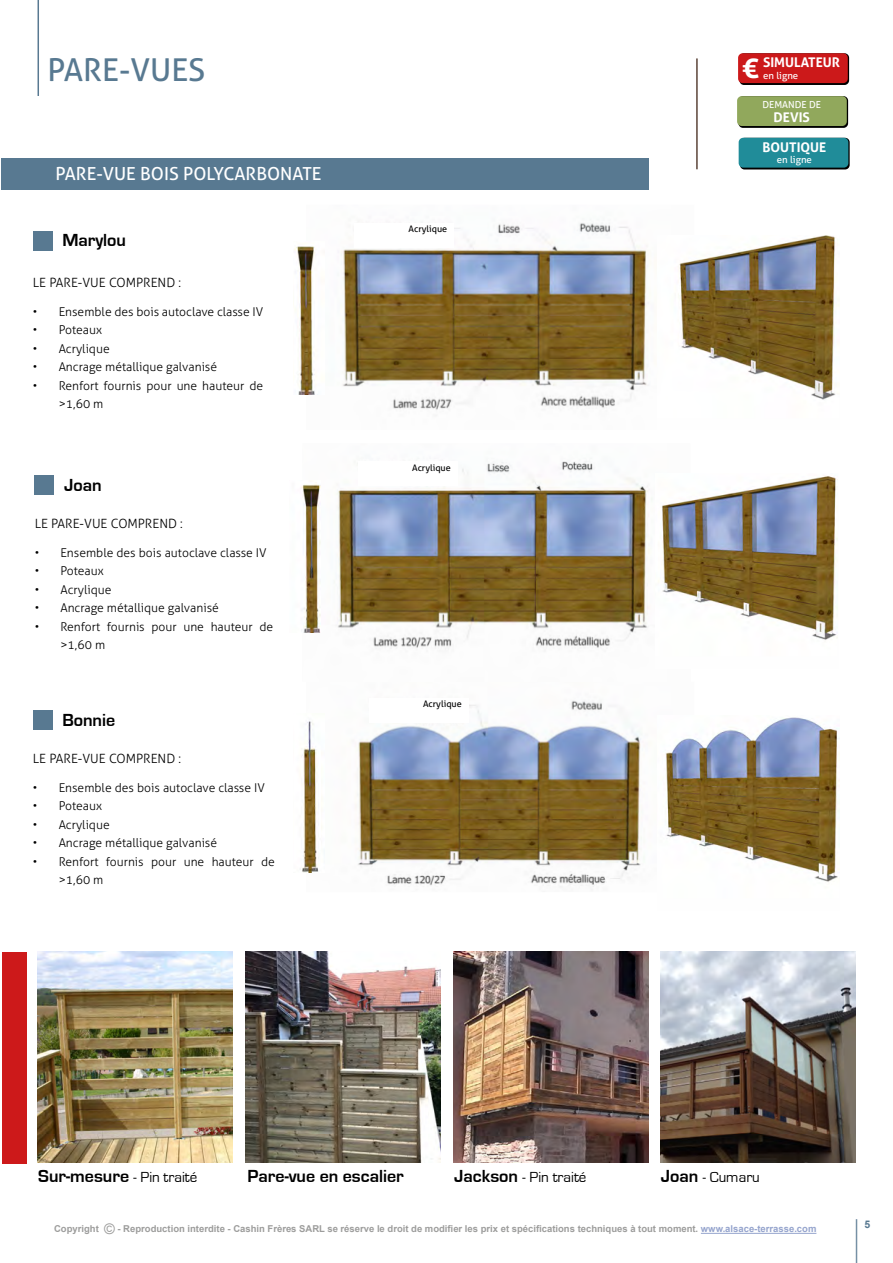
<style>
.page{position:relative;width:893px;height:1263px;background:#fff}
.page>*{position:absolute;margin:0;border:0;box-sizing:border-box;transform-origin:0 0}
.t1{font:31.5px "Aller";color:#587991}
.t2{font:700 27.3px "Aller";color:#fff}
.t3{font:700 18px "Eurostile";color:#000}
.t4{font:18px "Aller";color:#fff}
.t5{font:15px "Eurostile";color:#000}
.t6{font:700 13.35px "Aller";color:#fff}
.t7{font:300 12.75px "Aller";color:#000}
.t8{font:300 12.15px/18.6px "Aller";color:#000}
.t9{font:700 10.5px "Arial";color:#587991}
.t10{font:9.6px "Aller";color:#fff}
.t11{font:700 9.45px "Arial";color:#9d9d9c}
.t12{font:9px "Aller";color:#000}
.s1{font-weight:400;font-size:15px}
.s2{font-weight:700;font-size:18px}
.s3{font-weight:400;font-size:14.55px}
.s4{color:#95a4cd}
</style>
<div class="page">
<hr style="left:856px;top:1219px;width:1px;height:44px;background:#7690a5">
<hr style="left:701px;top:1233px;width:115px;height:1px;background:#95a4cd">
<div style="left:2px;top:158px;width:647px;height:31px;background:#587991"></div>
<hr style="left:38px;top:0;width:1px;height:96px;background:#587991">
<hr style="left:696px;top:58px;width:2px;height:111px;background:#5a4338">
<div style="left:33px;top:710px;width:19px;height:20px;background:#587991"></div>
<img style="left:306px;top:700px;width:336px;height:190px">
<img style="left:300px;top:713px;width:25px;height:159px">
<img style="left:665px;top:717px;width:175px;height:165px">
<div style="left:369px;top:698px;width:99px;height:24px;background:#fff"></div>
<div style="left:33px;top:231px;width:19px;height:19px;background:#587991"></div>
<img style="left:306px;top:223px;width:341px;height:187px">
<img style="left:294px;top:242px;width:31px;height:152px">
<img style="left:678px;top:235px;width:158px;height:165px">
<div style="left:354px;top:223px;width:100px;height:24px;background:#fff"></div>
<div style="left:35px;top:475px;width:19px;height:20px;background:#587991"></div>
<img style="left:320px;top:461px;width:332px;height:190px">
<img style="left:301px;top:482px;width:19px;height:151px">
<img style="left:658px;top:476px;width:180px;height:164px">
<div style="left:358px;top:461px;width:100px;height:25px;background:#fff"></div>
<img style="left:245px;top:951px;width:195px;height:211px">
<img style="left:661px;top:951px;width:195px;height:211px">
<div style="left:3px;top:952px;width:24px;height:211px;background:#cd191a"></div>
<img style="left:38px;top:951px;width:194px;height:211px">
<img style="left:453px;top:951px;width:195px;height:211px">
<svg style="left:739px;top:53px;width:110px;height:32px"></svg>
<div style="left:738px;top:53px;width:110px;height:30px;background:#cc191a;border-radius:5px"></div>
<svg style="left:740px;top:138px;width:110px;height:31px"></svg>
<div style="left:739px;top:138px;width:109px;height:30px;background:#208c99;border-radius:5px"></div>
<div style="left:738px;top:96px;width:110px;height:32px;background:#000;border-radius:5px"></div>
<div style="left:737px;top:96px;width:110px;height:30px;background:#91a85c;border-radius:5px"></div>
<h1 class="t1" style="left:48px;top:51px;width:159px">PARE-VUES</h1>
<h3 class="t4" style="left:56px;top:163px;width:267px">PARE-VUE BOIS POLYCARBONATE</h3>
<h3 class="t3" style="left:62px;top:231px;width:65px">Marylou</h3>
<p class="t7" style="left:33px;top:275px;width:150px">LE PARE-VUE COMPREND :</p>
<p class="t8" style="left:33px;top:302px;width:232px">• Ensemble des bois autoclave classe IV</p>
<p class="t8" style="left:33px;top:321px;width:71px">• Poteaux</p>
<p class="t8" style="left:33px;top:339px;width:78px">• Acrylique</p>
<p class="t8" style="left:33px;top:358px;width:186px">• Ancrage métallique galvanisé</p>
<p class="t8" style="left:59px;top:376px;width:206px;text-indent:-26px">• Renfort fournis pour une hauteur de &gt;1,60 m</p>
<h3 class="t3" style="left:64px;top:475px;width:39px">Joan</h3>
<p class="t7" style="left:35px;top:516px;width:150px">LE PARE-VUE COMPREND :</p>
<p class="t8" style="left:35px;top:543px;width:233px">• Ensemble des bois autoclave classe IV</p>
<p class="t8" style="left:35px;top:562px;width:71px">• Poteaux</p>
<p class="t8" style="left:35px;top:580px;width:78px">• Acrylique</p>
<p class="t8" style="left:35px;top:599px;width:186px">• Ancrage métallique galvanisé</p>
<p class="t8" style="left:60px;top:617px;width:214px;text-indent:-26px">• Renfort fournis pour une hauteur de &gt;1,60 m</p>
<h3 class="t3" style="left:62px;top:710px;width:54px">Bonnie</h3>
<p class="t7" style="left:33px;top:751px;width:150px">LE PARE-VUE COMPREND :</p>
<p class="t8" style="left:33px;top:778px;width:233px">• Ensemble des bois autoclave classe IV</p>
<p class="t8" style="left:33px;top:797px;width:71px">• Poteaux</p>
<p class="t8" style="left:33px;top:815px;width:78px">• Acrylique</p>
<p class="t8" style="left:33px;top:834px;width:186px">• Ancrage métallique galvanisé</p>
<p class="t8" style="left:59px;top:852px;width:218px;text-indent:-26px">• Renfort fournis pour une hauteur de &gt;1,60 m</p>
<p class="t12" style="left:409px;top:223px;width:40px">Acrylique</p>
<p class="t12" style="left:412px;top:462px;width:40px">Acrylique</p>
<p class="t12" style="left:423px;top:699px;width:40px">Acrylique</p>
<p class="t6" style="left:763px;top:54px;width:78px">SIMULATEUR</p>
<h2 class="t2" style="left:742px;top:51px;width:18px">€</h2>
<p class="t10" style="left:763px;top:69px;width:37px">en ligne</p>
<p class="t10" style="left:762px;top:98px;width:60px">DEMANDE DE</p>
<p class="t6" style="left:774px;top:109px;width:38px">DEVIS</p>
<p class="t6" style="left:762px;top:139px;width:65px">BOUTIQUE</p>
<p class="t10" style="left:777px;top:154px;width:37px">en ligne</p>
<h3 class="t3" style="left:38px;top:1166px;width:161px">Sur-mesure <span class="s1">- Pin traité</span></h3>
<h3 class="t3" style="left:248px;top:1166px;width:158px">Pare-vue en escalier</h3>
<p class="t5" style="left:454px;top:1169px;width:134px"><span class="s2">Jackson</span> - Pin traité</p>
<p class="t5" style="left:661px;top:1169px;width:101px"><span class="s2">Joan</span> - Cumaru</p>
<p class="t11" style="left:54px;top:1223px;width:764px">Copyright <span class="s3">©</span> - Reproduction interdite - Cashin Frères SARL se réserve le droit de modifier les prix et spécifications techniques à tout moment. <span class="s4">www.alsace-terrasse.com</span></p>
<p class="t9" style="left:864px;top:1218px;width:7px">5</p>
</div>
